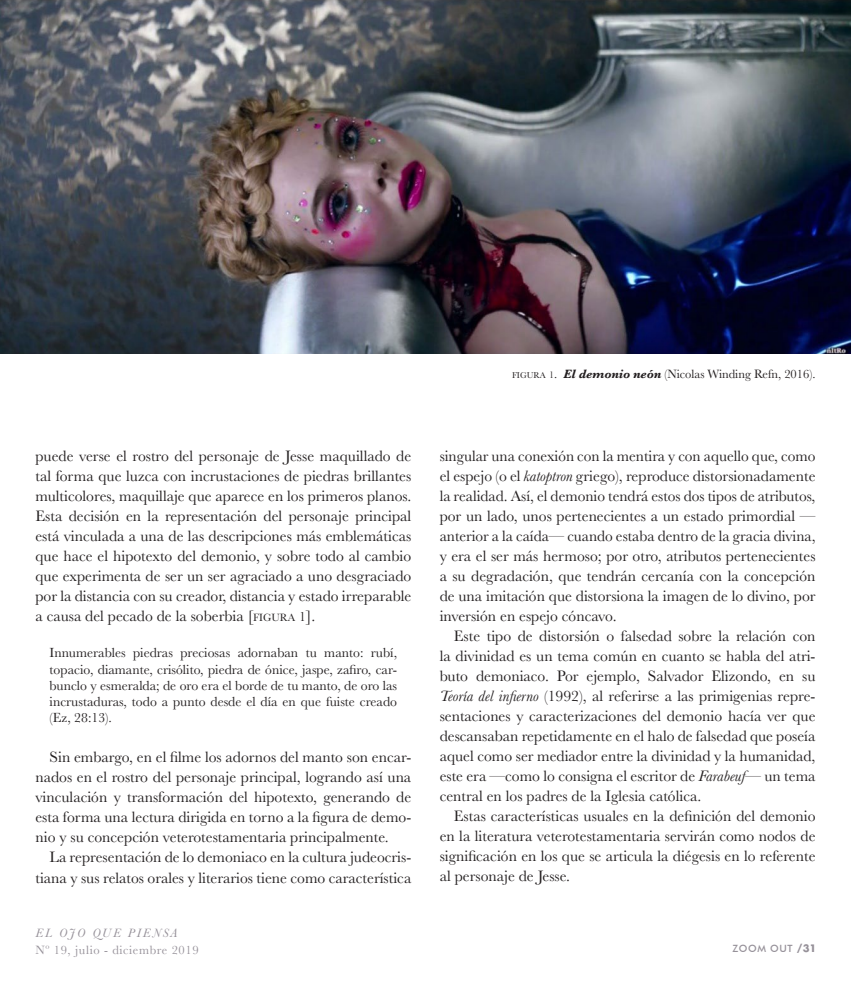
<style>
.page{position:relative;width:851px;height:993px;background:#fff}
.page>*{position:absolute;margin:0;border:0;box-sizing:border-box;transform-origin:0 0}
.Cuerpo{font:15.62px/20px "Baskerville";color:#231f20;text-align:justify}
.primer_parrafo{font:15.62px/20px "Baskerville";color:#231f20;text-align:justify}
.citas_en_cuerpo{font:13.75px/16.2px "Baskerville";color:#231f20;text-align:justify}
.pie_de_foto{font:12.5px "Baskerville";color:#231f20}
.t1{font:12.5px "Baskerville";letter-spacing:.05em;color:#969199}
.t2{font:italic 12.5px "Baskerville";letter-spacing:.16em;color:#969199}
.t3{font:500 10px "Futura BT";letter-spacing:.06em;color:#969199}
.s1{font-size:11px}
.s2{font-size:13.75px}
.s3{font-size:8.75px}
.s4{font-size:10px}
.s5{font-style:inherit}
.s6{font-weight:700;font-style:italic}
.s7{font-style:italic}
.s8{font-family:"Futura Std";font-weight:700}
</style>
<div class="page">
<img style="left:0;top:0;width:850px;height:353px">
<p class="primer_parrafo" style="left:35px;top:446px;width:377px">puede verse el rostro del personaje de Jesse maquillado de tal forma que luzca con incrustaciones de piedras brillantes multicolores, maquillaje que aparece en los primeros planos.<br>Esta decisión en la representación del personaje principal está vinculada a una de las descripciones más emblemáticas que hace el hipotexto del demonio, y sobre todo al cambio que experimenta de ser un ser agraciado a uno desgraciado por la distancia con su creador, distancia y estado irreparable a causa del pecado de la soberbia [<span class="s1">FIGURA</span> <span class="s2">1</span>].</p>
<p class="citas_en_cuerpo" style="left:50px;top:644px;width:349px">Innumerables piedras preciosas adornaban tu manto: rubí, topacio, diamante, crisólito, piedra de ónice, jaspe, zafiro, car&shy;bunclo y esmeralda; de oro era el borde de tu manto, de oro las incrustaduras, todo a punto desde el día en que fuiste creado (Ez, 28:13).</p>
<p class="Cuerpo" style="left:35px;top:747px;width:377px;text-indent:14px">Sin embargo, en el filme los adornos del manto son encar&shy;nados en el rostro del personaje principal, logrando así una vinculación y transformación del hipotexto, generando de esta forma una lectura dirigida en torno a la figura de demo&shy;nio y su concepción veterotestamentaria principalmente.</p>
<p class="Cuerpo" style="left:35px;top:847px;width:377px;text-align:right">La representación de lo demoniaco en la cultura judeocris&shy;tiana y sus relatos orales y literarios tiene como característica</p>
<p class="pie_de_foto" style="left:512px;top:365px;width:305px"><span class="s3">FIGURA</span> <span class="s4">1</span><span class="s5">.</span> <span class="s6">El demonio neón</span> (Nicolas Winding Refn, 2016).</p>
<p class="Cuerpo" style="left:439px;top:446px;width:377px">singular una conexión con la mentira y con aquello que, como el espejo (o el <span class="s7">katoptron</span> griego), reproduce distorsionadamente la realidad. Así, el demonio tendrá estos dos tipos de atributos, por un lado, unos pertenecientes a un estado primordial — anterior a la caída— cuando estaba dentro de la gracia divina, y era el ser más hermoso; por otro, atributos pertenecientes a su degradación, que tendrán cercanía con la concepción de una imitación que distorsiona la imagen de lo divino, por inversión en espejo cóncavo.</p>
<p class="Cuerpo" style="left:439px;top:626px;width:377px;text-indent:14px">Este tipo de distorsión o falsedad sobre la relación con la divinidad es un tema común en cuanto se habla del atri&shy;buto demoniaco. Por ejemplo, Salvador Elizondo, en su <span class="s7">Teoría del infierno</span> (1992), al referirse a las primigenias repre&shy;sentaciones y caracterizaciones del demonio hacía ver que descansaban repetidamente en el halo de falsedad que poseía aquel como ser mediador entre la divinidad y la humanidad, este era —como lo consigna el escritor de <span class="s7">Farabeuf—</span> un tema central en los padres de la Iglesia católica.</p>
<p class="Cuerpo" style="left:439px;top:806px;width:377px;text-indent:14px">Estas características usuales en la definición del demonio en la literatura veterotestamentaria servirán como nodos de significación en los que se articula la diégesis en lo referente al personaje de Jesse.</p>
<p class="t2" style="left:35px;top:923px;width:144px">EL OJO QUE PIENSA</p>
<p class="t1" style="left:35px;top:941px;width:165px">Nº 19, julio - diciembre 2019</p>
<p class="t3" style="left:732px;top:941px;width:85px">ZOOM OUT <span class="s8">/31</span></p>
</div>
